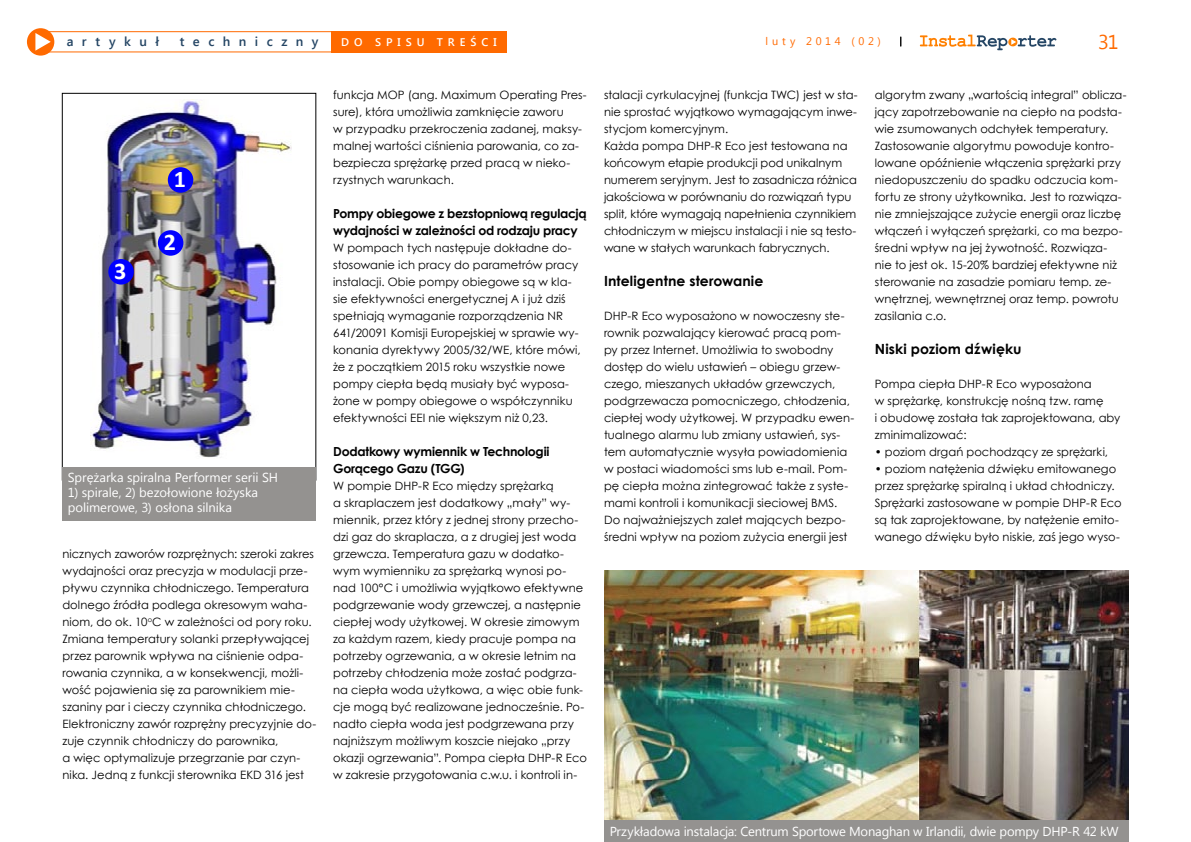
<style>
.page{position:relative;width:1191px;height:842px;background:#fff}
.page>*{position:absolute;margin:0;border:0;box-sizing:border-box;transform-origin:0 0}
.t1{font:700 24px "Calibri";color:#fff}
.t2{font:20px "Segoe UI";color:#ff6a00}
.t3{font:700 14px "Century Gothic";letter-spacing:.005em;color:#000}
.t4{font:13px/15px "Segoe UI";letter-spacing:-.01em;color:#fff}
.t5{font:600 13px "Segoe UI";letter-spacing:.65em;color:#244564}
.t6{font:700 12.5px/17px "Century Gothic";letter-spacing:-.02em;color:#000}
.t7{font:11.5px/17px "Century Gothic";letter-spacing:.005em;color:#000}
.t8{font:600 11.1px "Segoe UI";letter-spacing:.445em;color:#fff}
.t9{font:11px "Segoe UI";letter-spacing:.34em;color:#ff6a00}
</style>
<div class="page">
<div style="left:27px;top:28px;width:27px;height:28px;background:#ff6a00;border-radius:50%"></div>
<svg style="left:35px;top:33px;width:16px;height:17px"></svg>
<svg style="left:920px;top:35px;width:136px;height:15px"></svg>
<div style="left:33px;top:31px;width:310px;height:21px;border:1px solid #ff6a00"></div>
<div style="left:331px;top:31px;width:176px;height:21px;background:#ff6a00"></div>
<img style="left:91px;top:99px;width:200px;height:359px">
<div style="left:62px;top:93px;width:254px;height:387px;border:1px solid #000"></div>
<img style="left:604px;top:571px;width:524px;height:249px">
<div style="left:62px;top:467px;width:254px;height:54px;background:#949290"></div>
<div style="left:604px;top:820px;width:524px;height:22px;background:#949290"></div>
<div style="left:168px;top:167px;width:25px;height:26px;background:#00f;border-radius:50%"></div>
<div style="left:158px;top:230px;width:25px;height:26px;background:#00f;border-radius:50%"></div>
<div style="left:108px;top:259px;width:26px;height:26px;background:#00f;border-radius:50%"></div>
<p class="t5" style="left:67px;top:32px;width:94px">artykuł</p>
<p class="t5" style="left:180px;top:32px;width:140px">techniczny</p>
<p class="t8" style="left:341px;top:34px;width:157px">do spisu treści</p>
<p class="t9" style="left:765px;top:34px;width:117px">luty 2014 (02)</p>
<h2 class="t2" style="left:1098px;top:28px;width:22px">31</h2>
<h1 class="t1" style="left:174px;top:164px;width:14px">1</h1>
<h1 class="t1" style="left:114px;top:256px;width:14px">3</h1>
<h1 class="t1" style="left:164px;top:227px;width:14px">2</h1>
<p class="t4" style="left:68px;top:469px;width:212px">Sprężarka spiralna Performer serii SH</p>
<p class="t4" style="left:68px;top:484px;width:192px">1) spirale, 2) bezołowione łożyska polimerowe, 3) osłona silnika</p>
<p class="t7" style="left:62px;top:545px;width:255px">nicznych zaworów rozprężnych: szeroki zakres wydajności oraz precyzja w modulacji prze&shy;pływu czynnika chłodniczego. Temperatura dolnego źródła podlega okresowym waha&shy;niom, do ok. 10<sup>o</sup>C w zależności od pory roku.<br>Zmiana temperatury solanki przepływającej przez parownik wpływa na ciśnienie odpa&shy;rowania czynnika, a w konsekwencji, możli&shy;wość pojawienia się za parownikiem mie&shy;szaniny par i cieczy czynnika chłodniczego.<br>Elektroniczny zawór rozprężny precyzyjnie do&shy;zuje czynnik chłodniczy do parownika,<br>a więc optymalizuje przegrzanie par czyn&shy;nika. Jedną z funkcji sterownika EKD 316 jest</p>
<p class="t7" style="left:333px;top:86px;width:255px">funkcja MOP (ang. Maximum Operating Pres&shy;sure), która umożliwia zamknięcie zaworu<br>w przypadku przekroczenia zadanej, maksy&shy;malnej wartości ciśnienia parowania, co za&shy;bezpiecza sprężarkę przed pracą w nieko&shy;rzystnych warunkach.</p>
<p class="t6" style="left:333px;top:205px;width:255px">Pompy obiegowe z bezstopniową regulacją wydajności w zależności od rodzaju pracy</p>
<p class="t7" style="left:333px;top:239px;width:249px">W pompach tych następuje dokładne do&shy;stosowanie ich pracy do parametrów pracy instalacji. Obie pompy obiegowe są w kla&shy;sie efektywności energetycznej A i już dziś spełniają wymaganie rozporządzenia NR 641/20091 Komisji Europejskiej w sprawie wy&shy;konania dyrektywy 2005/32/WE, które mówi, że z początkiem 2015 roku wszystkie nowe pompy ciepła będą musiały być wyposa&shy;żone w pompy obiegowe o współczynniku efektywności EEI nie większym niż 0,23.</p>
<p class="t6" style="left:333px;top:443px;width:218px">Dodatkowy wymiennik w Technologii<br>Gorącego Gazu (TGG)</p>
<p class="t7" style="left:333px;top:477px;width:255px">W pompie DHP-R Eco między sprężarką<br>a skraplaczem jest dodatkowy „mały” wy&shy;miennik, przez który z jednej strony przecho&shy;dzi gaz do skraplacza, a z drugiej jest woda grzewcza. Temperatura gazu w dodatko&shy;wym wymienniku za sprężarką wynosi po&shy;nad 100°C i umożliwia wyjątkowo efektywne podgrzewanie wody grzewczej, a następnie ciepłej wody użytkowej. W okresie zimowym za każdym razem, kiedy pracuje pompa na potrzeby ogrzewania, a w okresie letnim na potrzeby chłodzenia może zostać podgrza&shy;na ciepła woda użytkowa, a więc obie funk&shy;cje mogą być realizowane jednocześnie. Po&shy;nadto ciepła woda jest podgrzewana przy najniższym możliwym koszcie niejako „przy okazji ogrzewania”. Pompa ciepła DHP-R Eco w zakresie przygotowania c.w.u. i kontroli in-</p>
<p class="t7" style="left:604px;top:86px;width:255px">stalacji cyrkulacyjnej (funkcja TWC) jest w sta&shy;nie sprostać wyjątkowo wymagającym inwe&shy;stycjom komercyjnym.<br>Każda pompa DHP-R Eco jest testowana na końcowym etapie produkcji pod unikalnym numerem seryjnym. Jest to zasadnicza różnica jakościowa w porównaniu do rozwiązań typu split, które wymagają napełnienia czynnikiem chłodniczym w miejscu instalacji i nie są testo&shy;wane w stałych warunkach fabrycznych.</p>
<p class="t3" style="left:604px;top:270px;width:161px">Inteligentne sterowanie</p>
<p class="t7" style="left:604px;top:307px;width:252px">DHP-R Eco wyposażono w nowoczesny ste&shy;rownik pozwalający kierować pracą pom&shy;py przez Internet. Umożliwia to swobodny dostęp do wielu ustawień – obiegu grzew&shy;czego, mieszanych układów grzewczych, podgrzewacza pomocniczego, chłodzenia, ciepłej wody użytkowej. W przypadku ewen&shy;tualnego alarmu lub zmiany ustawień, sys&shy;tem automatycznie wysyła powiadomienia w postaci wiadomości sms lub e-mail. Pom&shy;pę ciepła można zintegrować także z syste&shy;mami kontroli i komunikacji sieciowej BMS.<br>Do najważniejszych zalet mających bezpo&shy;średni wpływ na poziom zużycia energii jest</p>
<p class="t7" style="left:874px;top:86px;width:253px">algorytm zwany „wartością integral” oblicza&shy;jący zapotrzebowanie na ciepło na podsta&shy;wie zsumowanych odchyłek temperatury.<br>Zastosowanie algorytmu powoduje kontro&shy;lowane opóźnienie włączenia sprężarki przy niedopuszczeniu do spadku odczucia kom&shy;fortu ze strony użytkownika. Jest to rozwiąza&shy;nie zmniejszające zużycie energii oraz liczbę włączeń i wyłączeń sprężarki, co ma bezpo&shy;średni wpływ na jej żywotność. Rozwiąza&shy;nie to jest ok. 15-20% bardziej efektywne niż sterowanie na zasadzie pomiaru temp. ze&shy;wnętrznej, wewnętrznej oraz temp. powrotu zasilania c.o.</p>
<p class="t3" style="left:874px;top:338px;width:148px">Niski poziom dźwięku</p>
<p class="t7" style="left:874px;top:375px;width:247px">Pompa ciepła DHP-R Eco wyposażona<br>w sprężarkę, konstrukcję nośną tzw. ramę<br>i obudowę została tak zaprojektowana, aby zminimalizować:</p>
<p class="t7" style="left:874px;top:443px;width:235px">• poziom drgań pochodzący ze sprężarki,</p>
<p class="t7" style="left:874px;top:460px;width:248px">• poziom natężenia dźwięku emitowanego przez sprężarkę spiralną i układ chłodniczy.<br>Sprężarki zastosowane w pompie DHP-R Eco są tak zaprojektowane, by natężenie emito&shy;wanego dźwięku było niskie, zaś jego wyso-</p>
<p class="t4" style="left:609px;top:823px;width:510px">Przykładowa instalacja: Centrum Sportowe Monaghan w Irlandii, dwie pompy DHP-R 42 kW</p>
</div>
